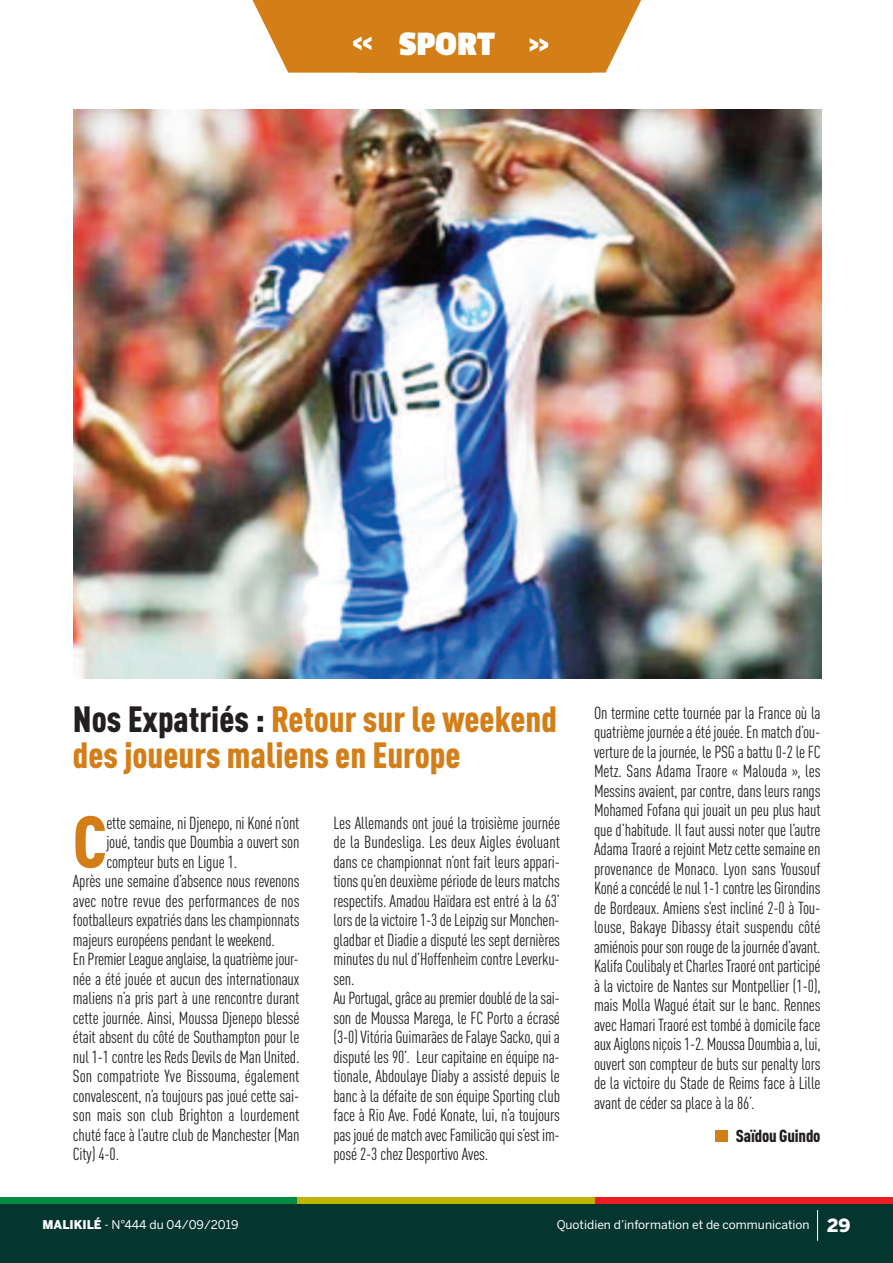
<style>
.page{position:relative;width:893px;height:1263px;background:#fff}
.page>*{position:absolute;margin:0;border:0;box-sizing:border-box;transform-origin:0 0}
.t1{font:900 condensed 72px "DIN Pro";color:#d37e17}
.t2{font:900 condensed 36px/36px "DIN Pro";color:#d37e17}
.t3{font:700 36px "Passion One";color:#fff}
.t4{font:condensed 17.25px/19.5px "DIN Pro";letter-spacing:-.01em;color:#231f20}
.t5{font:900 condensed 17.25px "DIN Pro";letter-spacing:-.01em;color:#231f20}
.t6{font:12px "Benton Sans";color:#fff}
.s1{color:#231f20}
.s2{font-weight:900}
.s3{font-weight:900;font-size:18px}
</style>
<div class="page">
<div style="left:0;top:1203px;width:893px;height:60px;background:#05352f"></div>
<div style="left:0;top:1197px;width:298px;height:6px;background:#008b43"></div>
<div style="left:298px;top:1197px;width:297px;height:6px;background:#c0b301"></div>
<div style="left:595px;top:1197px;width:297px;height:6px;background:#ee1d23"></div>
<hr style="left:817px;top:1210px;width:1px;height:31px;background:#fff">
<svg style="left:252px;top:0;width:389px;height:73px;background:#d78b2e"></svg>
<div style="left:716px;top:1131px;width:12px;height:11px;background:#d37e17"></div>
<img style="left:74px;top:109px;width:747px;height:570px">
<h2 class="t3" style="left:399px;top:25px;width:97px">SPORT</h2>
<h2 class="t2" style="left:73px;top:704px;width:485px"><span class="s1">Nos Expatriés :</span> Retour sur le weekend des joueurs maliens en Europe</h2>
<h1 class="t1" style="left:73px;top:816px;width:36px">C</h1>
<p class="t4" style="left:106px;top:814px;width:195px">ette semaine, ni Djenepo, ni Koné n’ont</p>
<p class="t4" style="left:106px;top:834px;width:195px">joué, tandis que Doumbia a ouvert son</p>
<p class="t4" style="left:106px;top:853px;width:132px">compteur buts en Ligue 1.</p>
<p class="t4" style="left:73px;top:873px;width:228px">Après une semaine d’absence nous revenons</p>
<p class="t4" style="left:73px;top:892px;width:228px">avec notre revue des performances de nos</p>
<p class="t4" style="left:73px;top:912px;width:228px">footballeurs expatriés dans les championnats</p>
<p class="t4" style="left:73px;top:931px;width:203px">majeurs européens pendant le weekend.</p>
<p class="t4" style="left:73px;top:951px;width:227px">En PremierLeagueanglaise, laquatrièmejour-</p>
<p class="t4" style="left:73px;top:970px;width:228px">née a été jouée et aucun des internationaux</p>
<p class="t4" style="left:73px;top:990px;width:228px">maliens n’a pris part à une rencontre durant</p>
<p class="t4" style="left:73px;top:1009px;width:228px">cette journée. Ainsi, Moussa Djenepo blessé</p>
<p class="t4" style="left:73px;top:1029px;width:228px">était absent du côté de Southampton pour le</p>
<p class="t4" style="left:73px;top:1048px;width:228px">nul 1-1 contre les Reds Devils de Man United.</p>
<p class="t4" style="left:73px;top:1068px;width:228px">Son compatriote Yve Bissouma, également</p>
<p class="t4" style="left:73px;top:1087px;width:228px">convalescent, n’a toujours pas joué cette sai-</p>
<p class="t4" style="left:73px;top:1107px;width:228px">son mais son club Brighton a lourdement</p>
<p class="t4" style="left:73px;top:1126px;width:228px">chuté face à l’autre club de Manchester (Man</p>
<p class="t4" style="left:73px;top:1146px;width:48px">City) 4-0.</p>
<p class="t4" style="left:333px;top:814px;width:228px">Les Allemands ont joué la troisième journée de la Bundesliga. Les deux Aigles évoluant dans ce championnat n’ont fait leurs appari&shy;tions qu’en deuxième période de leurs matchs respectifs. Amadou Haïdara est entré à la 63’ lorsdelavictoire1-3deLeipzigsur Monchen&shy;gladbar et Diadie a disputé les sept dernières minutes du nul d’Hoffenheim contre Leverku&shy;sen.<br>Au Portugal,grâceaupremierdoublédelasai&shy;son de Moussa Marega, le FC Porto a écrasé (3-0)Vitória GuimarãesdeFalayeSacko,quia disputé les 90’. Leur capitaine en équipe na&shy;tionale, Abdoulaye Diaby a assisté depuis le banc à la défaite de son équipe Sporting club face à Rio Ave. Fodé Konate, lui, n’a toujours pasjouédematchavecFamilicãoquis’est im&shy;posé 2-3 chez Desportivo Aves.</p>
<p class="t4" style="left:594px;top:705px;width:228px;text-align:justify">On termine cette tournée par la France où la quatrièmejournéeaétéjouée.En matchd’ou&shy;verture de la journée, le PSG a battu 0-2 le FC Metz. Sans Adama Traore « Malouda », les Messins avaient, par contre, dans leurs rangs Mohamed Fofana qui jouait un peu plus haut que d’habitude. Il faut aussi noter que l’autre Adama Traoré a rejoint Metz cette semaine en provenance de Monaco. Lyon sans Yousouf Konéaconcédélenul1-1contreles Girondins de Bordeaux. Amiens s’est incliné 2-0 à Tou&shy;louse, Bakaye Dibassy était suspendu côté amiénoispoursonrougedelajournéed’avant.<br>KalifaCoulibalyetCharlesTraoréontparticipé à la victoire de Nantes sur Montpellier (1-0), mais Molla Wagué était sur le banc. Rennes avec Hamari Traoré est tombé à domicile face auxAiglonsniçois1-2. Moussa Doumbiaa, lui, ouvert son compteur de buts sur penalty lors de la victoire du Stade de Reims face à Lille avant de céder sa place à la 86’.</p>
<p class="t5" style="left:736px;top:1129px;width:86px">Saïdou Guindo</p>
<p class="t6" style="left:43px;top:1218px;width:197px"><span class="s2">MALIKILÉ</span> - N°444 du 04/09/2019</p>
<p class="t6" style="left:557px;top:1218px;width:295px">Quotidien d’information et de communication <span class="s3">29</span></p>
</div>
